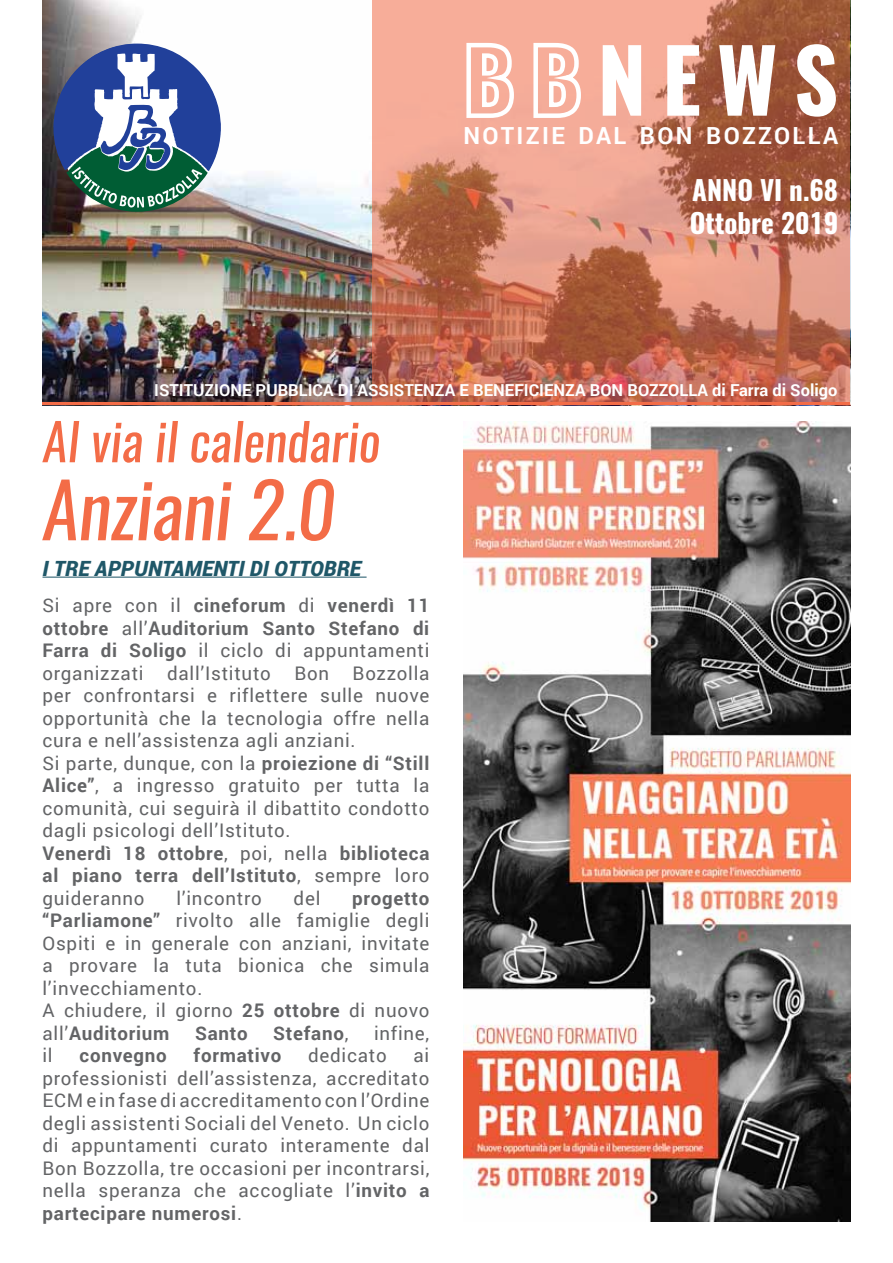
<style>
.page{position:relative;width:893px;height:1263px;background:#fff}
.page>*{position:absolute;margin:0;border:0;box-sizing:border-box;transform-origin:0 0}
.t1{font:700 87.15px "Oswald";color:#fff}
.t2{font:italic 75px "Oswald";letter-spacing:-.01em;color:#f36c47}
.t3{font:italic 51px "Oswald";color:#f36c47}
.t4{font:700 27px/32.4px "Oswald";color:#fff}
.t5{font:700 23.55px "Roboto";letter-spacing:.1em;color:#fff}
.t6{font:italic 900 21px "Roboto";letter-spacing:.01em;color:#1f5768}
.t7{font:18.75px/22.5px "Roboto";letter-spacing:.04em;color:#636466}
.t8{font:700 18.75px/22.5px "Roboto";letter-spacing:.04em;color:#636466;text-align:justify}
.t9{font:700 16.5px "Roboto";color:#fff}
.s1{font-weight:400}
.s2{font-weight:700}
</style>
<div class="page">
<img style="left:43px;top:0;width:329px;height:402px">
<svg style="left:372px;top:0;width:478px;height:402px;background:#c87d65"></svg>
<hr style="left:43px;top:402px;width:807px;height:3px;background:#f36c47">
<hr style="left:43px;top:577px;width:324px;height:1px;background:#1f5768">
<img style="left:463px;top:421px;width:387px;height:800px">
<svg style="left:53px;top:44px;width:168px;height:169px"></svg>
<svg style="left:464px;top:40px;width:52px;height:80px"></svg>
<svg style="left:531px;top:40px;width:52px;height:80px"></svg>
<h1 class="t1" style="left:597px;top:20px;width:242px">NE WS</h1>
<p class="t5" style="left:463px;top:119px;width:376px">NOTIZIE DAL BON BOZZOLLA</p>
<h3 class="t4" style="left:690px;top:175px;width:150px">ANNO VI n.68<br>Ottobre 2019</h3>
<p class="t9" style="left:154px;top:379px;width:685px">ISTITUZIONE PUBBLICA DI ASSISTENZA E BENEFICIENZA BON BOZZOLLA di Farra di Soligo</p>
<h3 class="t3" style="left:43px;top:406px;width:339px">Al via il calendario</h3>
<h2 class="t2" style="left:43px;top:458px;width:294px">Anziani 2.0</h2>
<p class="t6" style="left:43px;top:553px;width:320px">I TRE APPUNTAMENTI DI OTTOBRE</p>
<p class="t8" style="left:43px;top:594px;width:388px"><span class="s1">Si apre con il</span> cineforum <span class="s1">di</span> venerdì 11 ottobre <span class="s1">all’</span>Auditorium Santo Stefano di Farra di Soligo <span class="s1">il ciclo di appuntamenti organizzati</span></p>
<p class="t7" style="left:43px;top:661px;width:388px;text-indent:310px">Bozzolla per confrontarsi e riflettere sulle nuove opportunità che la tecnologia offre nella cura e nell’assistenza agli anziani.<br>Si parte, dunque, con la <span class="s2">proiezione di “Still Alice”</span>, a ingresso gratuito per tutta la comunità, cui seguirà il dibattito condotto dagli psicologi dell’Istituto.<br><span class="s2">Venerdì 18 ottobre</span>, poi, nella <span class="s2">biblioteca al piano terra dell’Istituto</span>, sempre loro guideranno</p>
<p class="t7" style="left:167px;top:661px;width:164px">dall’Istituto Bon</p>
<p class="t7" style="left:176px;top:886px;width:87px">l’incontro</p>
<p class="t7" style="left:294px;top:886px;width:28px">del</p>
<p class="t7" style="left:43px;top:886px;width:388px;text-indent:310px"><span class="s2">progetto “Parliamone”</span> rivolto alle famiglie degli<br>Ospiti e in generale con anziani, invitate a provare la tuta bionica che simula l’invecchiamento.<br>A chiudere, il giorno <span class="s2">25 ottobre</span> di nuovo all’<span class="s2">Auditorium</span></p>
<p class="t8" style="left:195px;top:1021px;width:54px">Santo</p>
<p class="t8" style="left:273px;top:1021px;width:77px">Stefano<span class="s1">,</span></p>
<p class="t7" style="left:374px;top:1021px;width:57px">infine,</p>
<p class="t7" style="left:43px;top:1044px;width:12px">il</p>
<p class="t8" style="left:80px;top:1044px;width:89px">convegno</p>
<p class="t8" style="left:194px;top:1044px;width:89px">formativo</p>
<p class="t7" style="left:308px;top:1044px;width:80px">dedicato</p>
<p class="t7" style="left:43px;top:1044px;width:388px;text-align:justify;text-indent:371px">ai professionisti dell’assistenza, accreditato ECM e in fase di accreditamento con l’Ordine degli assistenti Sociali del Veneto. Un ciclo di appuntamenti curato interamente dal Bon Bozzolla, tre occasioni per incontrarsi, nella speranza che accogliate l’<span class="s2">invito a partecipare numerosi</span>.</p>
</div>
